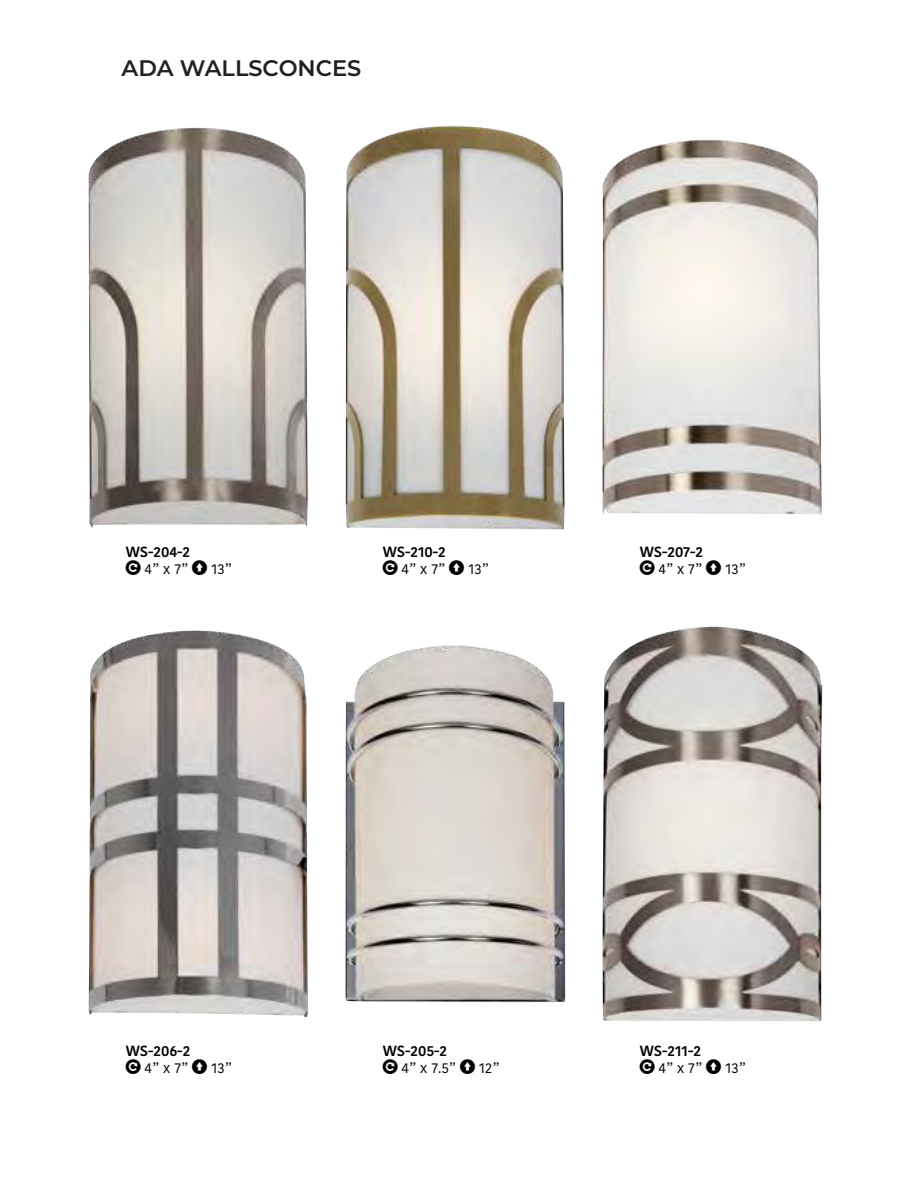
<style>
.page{position:relative;width:919px;height:1189px;background:#fff}
.page>*{position:absolute;margin:0;border:0;box-sizing:border-box;transform-origin:0 0}
.t1{font:600 22.5px "Montserrat";color:#231f20}
.t2{font:600 14.7px/17px "Kohinoor Devanagari";color:#000;text-align:right}
.t3{font:14.7px "Kohinoor Devanagari";color:#000}
.s1{font-weight:400}
</style>
<div class="page">
<img style="left:88px;top:630px;width:220px;height:387px">
<img style="left:88px;top:127px;width:220px;height:401px">
<img style="left:602px;top:140px;width:220px;height:376px">
<img style="left:345px;top:126px;width:220px;height:404px">
<img style="left:602px;top:626px;width:221px;height:395px">
<img style="left:345px;top:645px;width:220px;height:357px">
<p class="t1" style="left:122px;top:52px;width:241px">ADA WALLSCONCES</p>
<p class="t2" style="left:126px;top:543px;width:65px">WS-204-2<br><span class="s1">4” x 7”</span></p>
<p class="t3" style="left:211px;top:560px;width:22px">13”</p>
<p class="t2" style="left:383px;top:543px;width:64px">WS-210-2<br><span class="s1">4” x 7”</span></p>
<p class="t3" style="left:468px;top:560px;width:22px">13”</p>
<p class="t2" style="left:640px;top:543px;width:64px">WS-207-2<br><span class="s1">4” x 7”</span></p>
<p class="t3" style="left:725px;top:560px;width:22px">13”</p>
<p class="t2" style="left:126px;top:1042px;width:66px">WS-206-2<br><span class="s1">4” x 7”</span></p>
<p class="t3" style="left:211px;top:1059px;width:22px">13”</p>
<p class="t2" style="left:402px;top:1042px;width:56px;text-align:left;text-indent:-19px">WS-205-2<br><span class="s1">4” x 7.5”</span></p>
<p class="t3" style="left:479px;top:1059px;width:22px">12”</p>
<p class="t2" style="left:640px;top:1042px;width:63px">WS-211-2<br><span class="s1">4” x 7”</span></p>
<p class="t3" style="left:725px;top:1059px;width:22px">13”</p>
</div>
